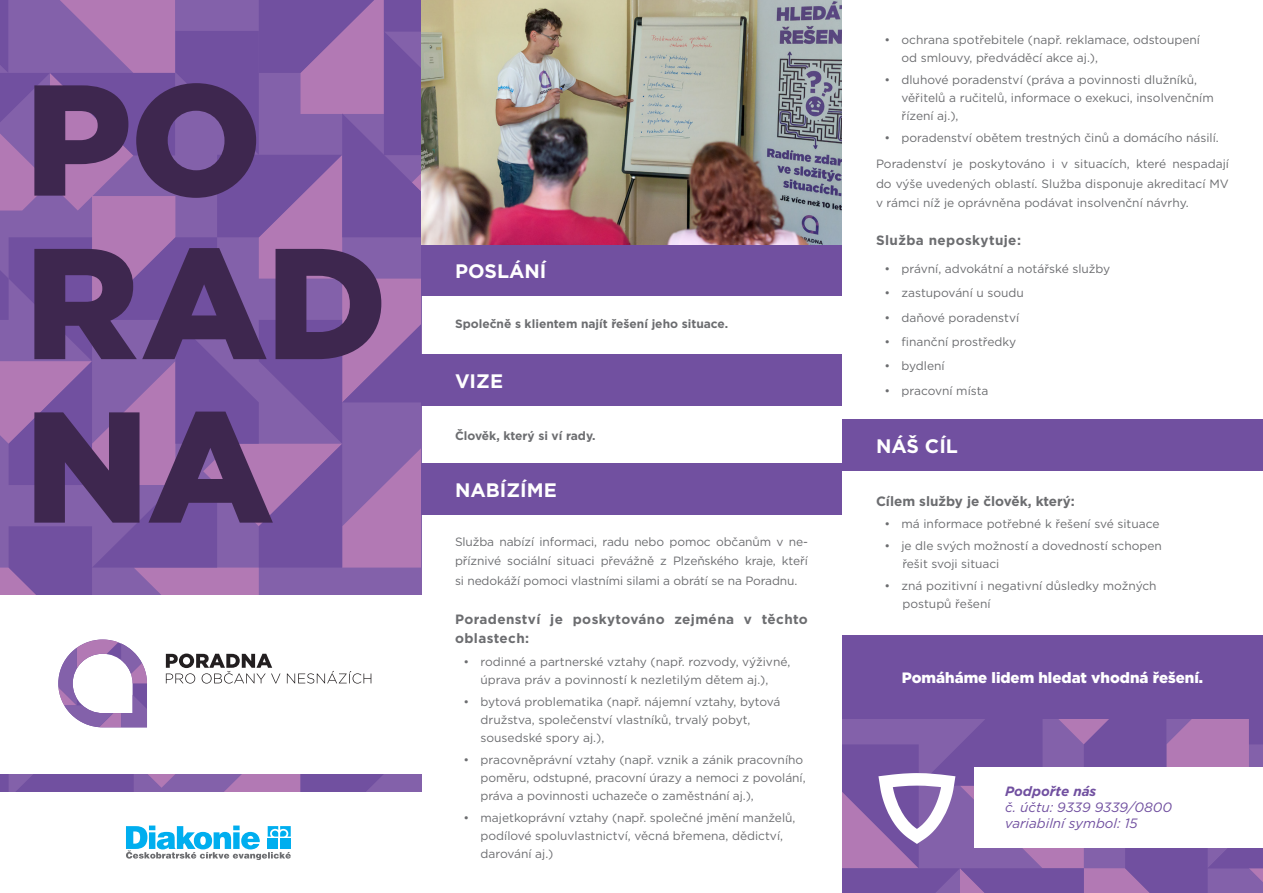
<style>
.page{position:relative;width:1263px;height:893px;background:#fff}
.page>*{position:absolute;margin:0;border:0;box-sizing:border-box;transform-origin:0 0}
.t1{font:900 157.5px/163.5px "Gotham";letter-spacing:-.01em;color:#3e274f}
.t2{font:700 19.5px "Gotham";color:#fff}
.t3{font:900 15px "Gotham";color:#fff}
.t4{font:700 13.5px/19.5px "Gotham";letter-spacing:.03em;color:#6c6d70}
.t5{font:italic 13.5px/16.2px "Gotham";color:#7150a0}
.t6{font:700 13.5px "Gotham";color:#6c6d70}
.t7{font:12px/18px "Gotham";color:#6c6d70}
.t8{font:700 12px "Gotham";color:#6c6d70}
.s1{font-weight:700}
</style>
<div class="page">
<svg style="left:0;top:0;width:421px;height:860px"></svg>
<div style="left:421px;top:245px;width:421px;height:51px;background:#7150a0"></div>
<div style="left:421px;top:354px;width:421px;height:51px;background:#7150a0"></div>
<div style="left:842px;top:420px;width:421px;height:51px;background:#7150a0"></div>
<div style="left:421px;top:464px;width:421px;height:51px;background:#7150a0"></div>
<svg style="left:842px;top:719px;width:421px;height:174px"></svg>
<div style="left:842px;top:635px;width:421px;height:84px;background:#7150a0"></div>
<img style="left:421px;top:0;width:421px;height:244px">
<hr style="left:1262px;top:0;width:1px;height:54px;background:#7150a0">
<p class="t1" style="left:25px;top:56px;width:364px">PO<br>RAD<br>NA</p>
<p class="t2" style="left:455px;top:258px;width:93px">POSLÁNÍ</p>
<p class="t8" style="left:455px;top:316px;width:275px">Společně s klientem najít řešení jeho situace.</p>
<p class="t2" style="left:455px;top:368px;width:50px">VIZE</p>
<p class="t8" style="left:455px;top:427px;width:142px">Člověk, který si ví rady.</p>
<p class="t2" style="left:455px;top:477px;width:103px">NABÍZÍME</p>
<p class="t7" style="left:455px;top:532px;width:354px;line-height:19.5px;text-align:justify">Služba nabízí informaci, radu nebo pomoc občanům v ne&shy;příznivé sociální situaci převážně z Plzeňského kraje, kteří si nedokáží pomoci vlastními silami a obrátí se na Poradnu.</p>
<p class="t4" style="left:455px;top:609px;width:354px">Poradenství je poskytováno zejména v těchto oblastech:</p>
<p class="t7" style="left:463px;top:652px;width:328px;text-align:center">• rodinné a partnerské vztahy (např. rozvody, výživné, úprava práv a povinností k nezletilým dětem aj.),</p>
<p class="t7" style="left:480px;top:692px;width:301px;text-indent:-17px">• bytová problematika (např. nájemní vztahy, bytová družstva, společenství vlastníků, trvalý pobyt, sousedské spory aj.),</p>
<p class="t7" style="left:480px;top:751px;width:327px;text-indent:-17px">• pracovněprávní vztahy (např. vznik a zánik pracovního poměru, odstupné, pracovní úrazy a nemoci z povolání, práva a povinnosti uchazeče o zaměstnání aj.),</p>
<p class="t7" style="left:480px;top:809px;width:316px;text-indent:-17px">• majetkoprávní vztahy (např. společné jmění manželů, podílové spoluvlastnictví, věcná břemena, dědictví, darování aj.)</p>
<p class="t7" style="left:901px;top:30px;width:300px;text-indent:-17px">• ochrana spotřebitele (např. reklamace, odstoupení od smlouvy, předváděcí akce aj.),</p>
<p class="t7" style="left:901px;top:70px;width:314px;text-indent:-17px">• dluhové poradenství (práva a povinnosti dlužníků, věřitelů a ručitelů, informace o exekuci, insolvenčním řízení aj.),</p>
<p class="t7" style="left:876px;top:125px;width:354px;line-height:26px;text-align:center">• poradenství obětem trestných činů a domácího násilí.<br>Poradenství je poskytováno i v situacích, které nespadají</p>
<p class="t7" style="left:876px;top:173px;width:354px;line-height:19.5px">do výše uvedených oblastí. Služba disponuje akreditací MV v rámci níž je oprávněna podávat insolvenční návrhy.</p>
<p class="t4" style="left:876px;top:230px;width:146px">Služba neposkytuje:</p>
<p class="t7" style="left:884px;top:259px;width:227px">• právní, advokátní a notářské služby</p>
<p class="t7" style="left:884px;top:284px;width:141px">• zastupování u soudu</p>
<p class="t7" style="left:884px;top:308px;width:136px">• daňové poradenství</p>
<p class="t7" style="left:884px;top:332px;width:133px">• finanční prostředky</p>
<p class="t7" style="left:884px;top:357px;width:62px">• bydlení</p>
<p class="t7" style="left:884px;top:381px;width:105px">• pracovní místa</p>
<p class="t2" style="left:876px;top:433px;width:83px">NÁŠ CÍL</p>
<p class="t6" style="left:876px;top:492px;width:200px">Cílem služby je člověk, který:</p>
<p class="t7" style="left:884px;top:514px;width:277px">• má informace potřebné k řešení své situace</p>
<p class="t7" style="left:902px;top:537px;width:261px;text-indent:-18px">• je dle svých možností a dovedností schopen řešit svoji situaci</p>
<p class="t7" style="left:902px;top:577px;width:256px;text-indent:-18px">• zná pozitivní i negativní důsledky možných postupů řešení</p>
<p class="t3" style="left:902px;top:667px;width:303px">Pomáháme lidem hledat vhodná řešení.</p>
<p class="t5" style="left:1005px;top:782px;width:168px"><span class="s1">Podpořte nás<br></span>č. účtu: 9339 9339/0800 variabilní symbol: 15</p>
</div>
